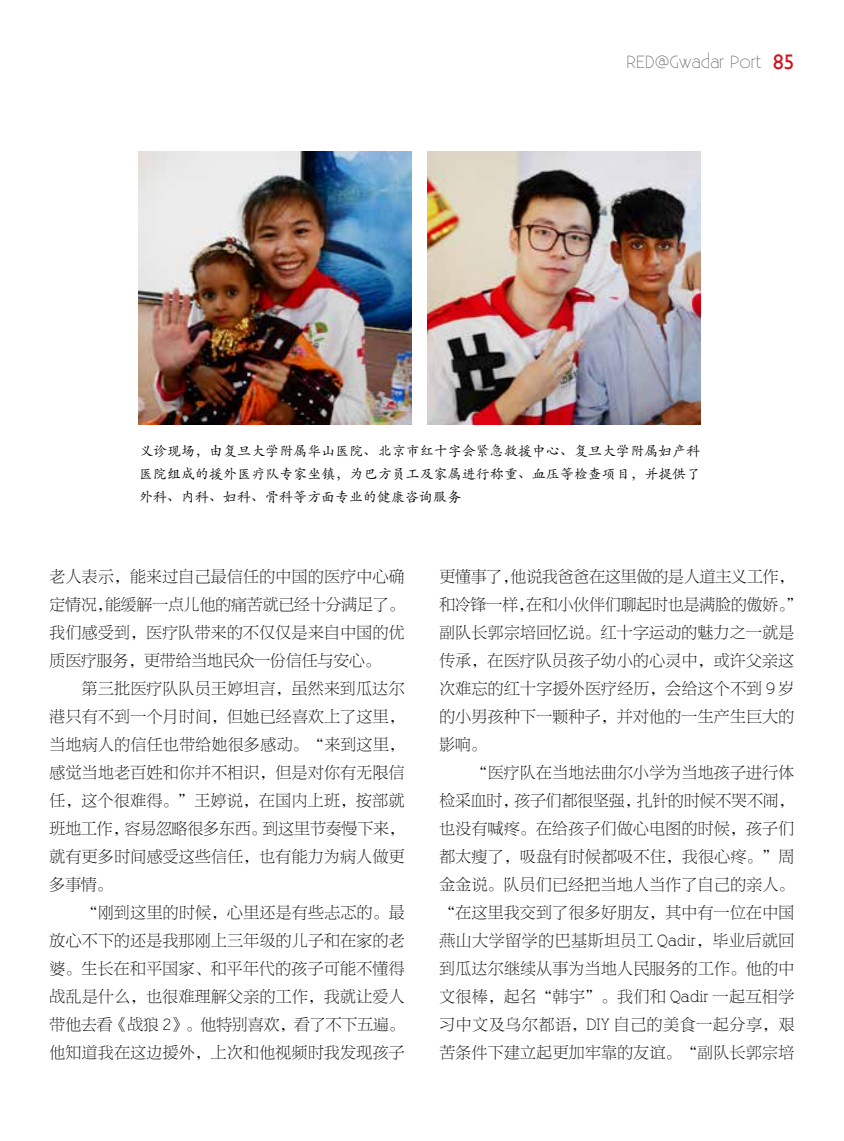
<style>
.page{position:relative;width:844px;height:1141px;background:#fff}
.page>*{position:absolute;margin:0;border:0;box-sizing:border-box;transform-origin:0 0}
.t1{font:300 17.5px "Existence";color:#595757}
.t2{font:15.75px/28px "FZNBSJW GB1 0";letter-spacing:.025em;color:#000;text-align:justify}
.t3{font:14px/22.8px "ST Kaiti";color:#000;text-align:justify}
.s1{font-family:"Gill Sans";font-weight:400;font-size:21px;color:#d0121b}
</style>
<div class="page">
<img style="left:139px;top:151px;width:272px;height:274px">
<img style="left:427px;top:151px;width:272px;height:274px">
<p class="t1" style="left:626px;top:53px;width:169px">RED@Gwadar Port <span class="s1">85</span></p>
<p class="t3" style="left:139px;top:439px;width:563px">义诊现场，由复旦大学附属华山医院、北京市红十字会紧急救援中心、复旦大学附属妇产科医院组成的援外医疗队专家坐镇，为巴方员工及家属进行称重、血压等检查项目，并提供了外科、内科、妇科、骨科等方面专业的健康咨询服务</p>
<p class="t2" style="left:50px;top:562px;width:356px">老人表示，能来过自己最信任的中国的医疗中心确定情况，能缓解一点儿他的痛苦就已经十分满足了。我们感受到，医疗队带来的不仅仅是来自中国的优质医疗服务，更带给当地民众一份信任与安心。</p>
<p class="t2" style="left:50px;top:674px;width:356px;text-indent:32px">第三批医疗队队员王婷坦言，虽然来到瓜达尔港只有不到一个月时间，但她已经喜欢上了这里，当地病人的信任也带给她很多感动。“来到这里，感觉当地老百姓和你并不相识，但是对你有无限信任，这个很难得。”王婷说，在国内上班，按部就班地工作，容易忽略很多东西。到这里节奏慢下来，就有更多时间感受这些信任，也有能力为病人做更多事情。</p>
<p class="t2" style="left:50px;top:899px;width:356px;text-indent:32px">“刚到这里的时候，心里还是有些忐忑的。最放心不下的还是我那刚上三年级的儿子和在家的老婆。生长在和平国家、和平年代的孩子可能不懂得战乱是什么，也很难理解父亲的工作，我就让爱人带他去看《战狼 2》。他特别喜欢，看了不下五遍。他知道我在这边援外，上次和他视频时我发现孩子</p>
<p class="t2" style="left:439px;top:563px;width:364px;text-align:left">更懂事了，他说我爸爸在这里做的是人道主义工作，和冷锋一样，在和小伙伴们聊起时也是满脸的傲娇。”副队长郭宗培回忆说。红十字运动的魅力之一就是传承，在医疗队员孩子幼小的心灵中，或许父亲这次难忘的红十字援外医疗经历，会给这个不到 9 岁的小男孩种下一颗种子，并对他的一生产生巨大的影响。</p>
<p class="t2" style="left:439px;top:759px;width:356px;text-indent:32px">“医疗队在当地法曲尔小学为当地孩子进行体检采血时，孩子们都很坚强，扎针的时候不哭不闹，也没有喊疼。在给孩子们做心电图的时候，孩子们都太瘦了，吸盘有时候都吸不住，我很心疼。”周金金说。队员们已经把当地人当作了自己的亲人。“在这里我交到了很多好朋友，其中有一位在中国燕山大学留学的巴基斯坦员工 Qadir，毕业后就回到瓜达尔继续从事为当地人民服务的工作。他的中文很棒，起名“韩宇”。我们和 Qadir 一起互相学习中文及乌尔都语，DIY 自己的美食一起分享，艰苦条件下建立起更加牢靠的友谊。“副队长郭宗培</p>
</div>
